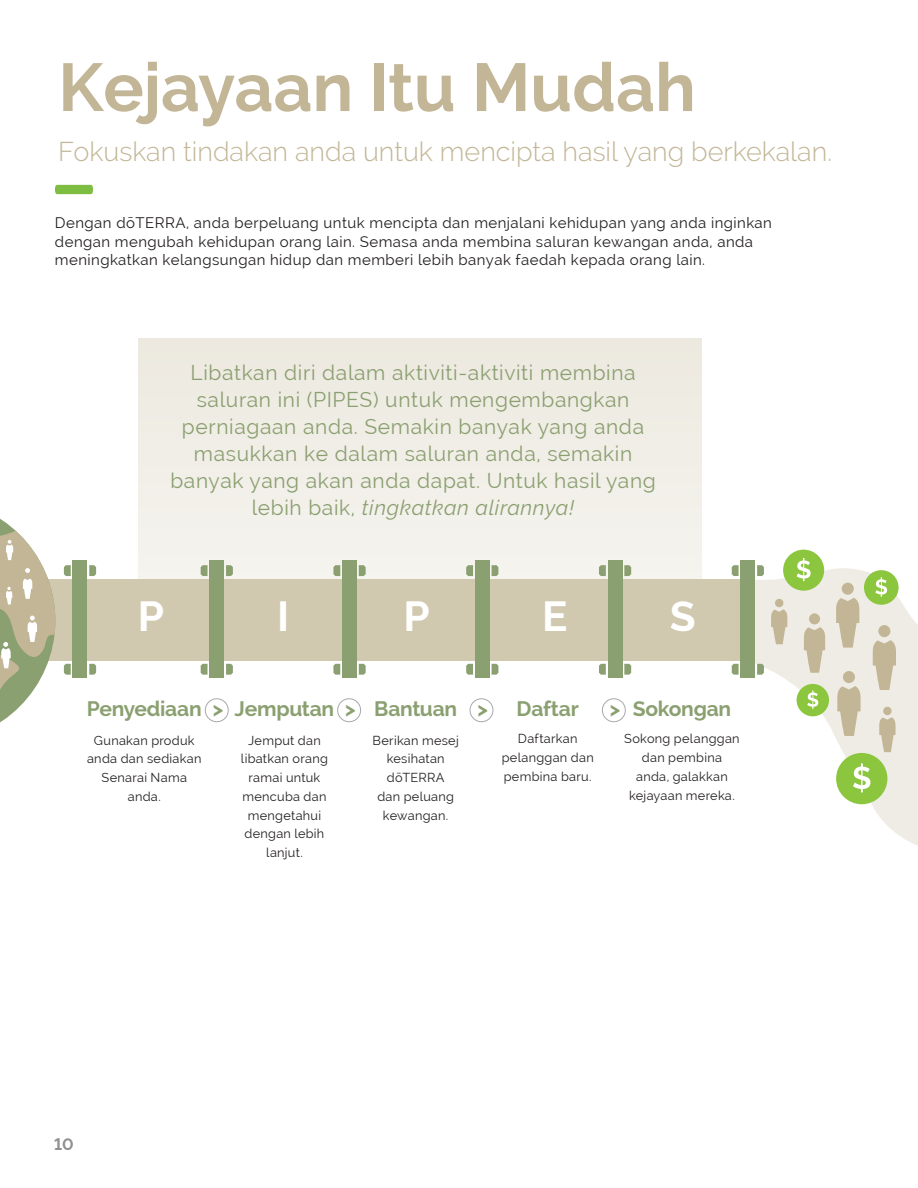
<style>
.page{position:relative;width:918px;height:1188px;background:#fff}
.page>*{position:absolute;margin:0;border:0;box-sizing:border-box;transform-origin:0 0}
.t1{font:700 67.5px "Raleway";color:#c2b696}
.t2{font:700 42.15px "Raleway";color:#fff}
.t3{font:300 27px "Raleway";color:#c2b696}
.t4{font:21px/27px "Raleway";letter-spacing:.03em;color:#8ba071;text-align:center}
.t5{font:700 21px "Raleway";letter-spacing:-.01em;color:#8ba071}
.t6{font:700 20.55px "Raleway";color:#8ba071}
.t7{font:700 16.5px "Raleway";color:#231f20}
.t8{font:15px/18.8px "Raleway";letter-spacing:.03em;color:#231f20}
.t9{font:12.75px/18.8px "Raleway";letter-spacing:.02em;color:#231f20;text-align:center}
.s1{font-style:italic}
</style>
<div class="page">
<div style="left:138px;top:339px;width:564px;height:240px;background:#f1eee7"></div>
<svg style="left:755px;top:568px;width:163px;height:278px;fill:#efece5"></svg>
<svg style="left:804px;top:613px;width:21px;height:60px"></svg>
<svg style="left:837px;top:671px;width:24px;height:65px"></svg>
<svg style="left:836px;top:583px;width:23px;height:65px"></svg>
<svg style="left:873px;top:625px;width:23px;height:65px"></svg>
<svg style="left:879px;top:707px;width:17px;height:45px"></svg>
<svg style="left:771px;top:599px;width:16px;height:45px"></svg>
<div style="left:783px;top:550px;width:41px;height:41px;background:#8bc63e;border-radius:50%"></div>
<div style="left:836px;top:753px;width:51px;height:51px;background:#8bc63e;border-radius:50%"></div>
<div style="left:797px;top:684px;width:32px;height:32px;background:#8bc63e;border-radius:50%"></div>
<div style="left:864px;top:570px;width:35px;height:35px;background:#8bc63e;border-radius:50%"></div>
<svg style="left:797px;top:558px;width:14px;height:23px"></svg>
<svg style="left:853px;top:763px;width:17px;height:29px"></svg>
<svg style="left:807px;top:691px;width:11px;height:18px"></svg>
<svg style="left:875px;top:577px;width:12px;height:20px"></svg>
<div style="left:32px;top:579px;width:716px;height:82px;background:#d1c8b0"></div>
<svg style="left:55px;top:185px;width:38px;height:9px"></svg>
<div style="left:205px;top:698px;width:24px;height:24px;border:1px solid #a8a9ad;border-radius:50%"></div>
<div style="left:337px;top:698px;width:24px;height:24px;border:1px solid #a8a9ad;border-radius:50%"></div>
<div style="left:470px;top:698px;width:23px;height:24px;border:1px solid #a8a9ad;border-radius:50%"></div>
<div style="left:602px;top:698px;width:24px;height:24px;border:1px solid #a8a9ad;border-radius:50%"></div>
<svg style="left:0;top:519px;width:55px;height:204px"></svg>
<div style="left:73px;top:561px;width:14px;height:117px;background:#8ba071"></div>
<svg style="left:64px;top:565px;width:7px;height:11px"></svg>
<svg style="left:89px;top:565px;width:7px;height:11px"></svg>
<svg style="left:64px;top:664px;width:7px;height:11px"></svg>
<svg style="left:89px;top:664px;width:7px;height:11px"></svg>
<div style="left:209px;top:561px;width:15px;height:117px;background:#8ba071"></div>
<svg style="left:201px;top:565px;width:7px;height:11px"></svg>
<svg style="left:226px;top:565px;width:7px;height:11px"></svg>
<svg style="left:201px;top:664px;width:7px;height:11px"></svg>
<svg style="left:226px;top:664px;width:7px;height:11px"></svg>
<div style="left:342px;top:561px;width:15px;height:117px;background:#8ba071"></div>
<svg style="left:333px;top:565px;width:7px;height:11px"></svg>
<svg style="left:359px;top:565px;width:7px;height:11px"></svg>
<svg style="left:333px;top:664px;width:7px;height:11px"></svg>
<svg style="left:359px;top:664px;width:7px;height:11px"></svg>
<div style="left:475px;top:561px;width:15px;height:117px;background:#8ba071"></div>
<svg style="left:466px;top:565px;width:7px;height:11px"></svg>
<svg style="left:492px;top:565px;width:6px;height:11px"></svg>
<svg style="left:466px;top:664px;width:7px;height:11px"></svg>
<svg style="left:492px;top:664px;width:6px;height:11px"></svg>
<div style="left:608px;top:561px;width:14px;height:117px;background:#8ba071"></div>
<svg style="left:599px;top:565px;width:7px;height:11px"></svg>
<svg style="left:624px;top:565px;width:7px;height:11px"></svg>
<svg style="left:599px;top:664px;width:7px;height:11px"></svg>
<svg style="left:624px;top:664px;width:7px;height:11px"></svg>
<div style="left:741px;top:561px;width:14px;height:117px;background:#8ba071"></div>
<svg style="left:732px;top:565px;width:7px;height:11px"></svg>
<svg style="left:757px;top:565px;width:7px;height:11px"></svg>
<svg style="left:732px;top:664px;width:7px;height:11px"></svg>
<svg style="left:757px;top:664px;width:7px;height:11px"></svg>
<h1 class="t1" style="left:58px;top:49px;width:639px">Kejayaan Itu Mudah</h1>
<h3 class="t3" style="left:58px;top:135px;width:775px">Fokuskan tindakan anda untuk mencipta hasil yang berkekalan.</h3>
<p class="t8" style="left:55px;top:213px;width:718px">Dengan dōTERRA, anda berpeluang untuk mencipta dan menjalani kehidupan yang anda inginkan dengan mengubah kehidupan orang lain. Semasa anda membina saluran kewangan anda, anda meningkatkan kelangsungan hidup dan memberi lebih banyak faedah kepada orang lain.</p>
<p class="t4" style="left:170px;top:359px;width:487px">Libatkan diri dalam aktiviti-aktiviti membina saluran ini (PIPES) untuk mengembangkan perniagaan anda. Semakin banyak yang anda masukkan ke dalam saluran anda, semakin banyak yang akan anda dapat. Untuk hasil yang lebih baik, <span class="s1">tingkatkan alirannya!</span></p>
<h2 class="t2" style="left:138px;top:593px;width:28px">P</h2>
<h2 class="t2" style="left:277px;top:593px;width:14px">I</h2>
<h2 class="t2" style="left:403px;top:593px;width:28px">P</h2>
<h2 class="t2" style="left:542px;top:593px;width:27px">E</h2>
<h2 class="t2" style="left:670px;top:593px;width:27px">S</h2>
<h3 class="t5" style="left:87px;top:697px;width:116px">Penyediaan</h3>
<h3 class="t5" style="left:235px;top:697px;width:101px">Jemputan</h3>
<h3 class="t5" style="left:374px;top:697px;width:85px">Bantuan</h3>
<h3 class="t5" style="left:517px;top:697px;width:64px">Daftar</h3>
<h3 class="t5" style="left:633px;top:697px;width:100px">Sokongan</h3>
<p class="t9" style="left:87px;top:731px;width:116px">Gunakan produk anda dan sediakan<br>Senarai Nama anda.</p>
<p class="t9" style="left:373px;top:731px;width:88px">Berikan mesej kesihatan dōTERRA<br>dan peluang kewangan.、</p>
<h3 class="t6" style="left:213px;top:697px;width:12px">&gt;</h3>
<h3 class="t6" style="left:345px;top:697px;width:12px">&gt;</h3>
<h3 class="t6" style="left:478px;top:697px;width:12px">&gt;</h3>
<h3 class="t6" style="left:610px;top:697px;width:12px">&gt;</h3>
<p class="t9" style="left:241px;top:731px;width:88px">Jemput dan libatkan orang ramai untuk mencuba dan mengetahui dengan lebih lanjut.</p>
<p class="t9" style="left:502px;top:730px;width:94px">Daftarkan pelanggan dan pembina baru.</p>
<p class="t9" style="left:624px;top:730px;width:117px">Sokong pelanggan dan pembina anda, galakkan kejayaan mereka.</p>
<p class="t7" style="left:54px;top:1134px;width:21px">10</p>
</div>
